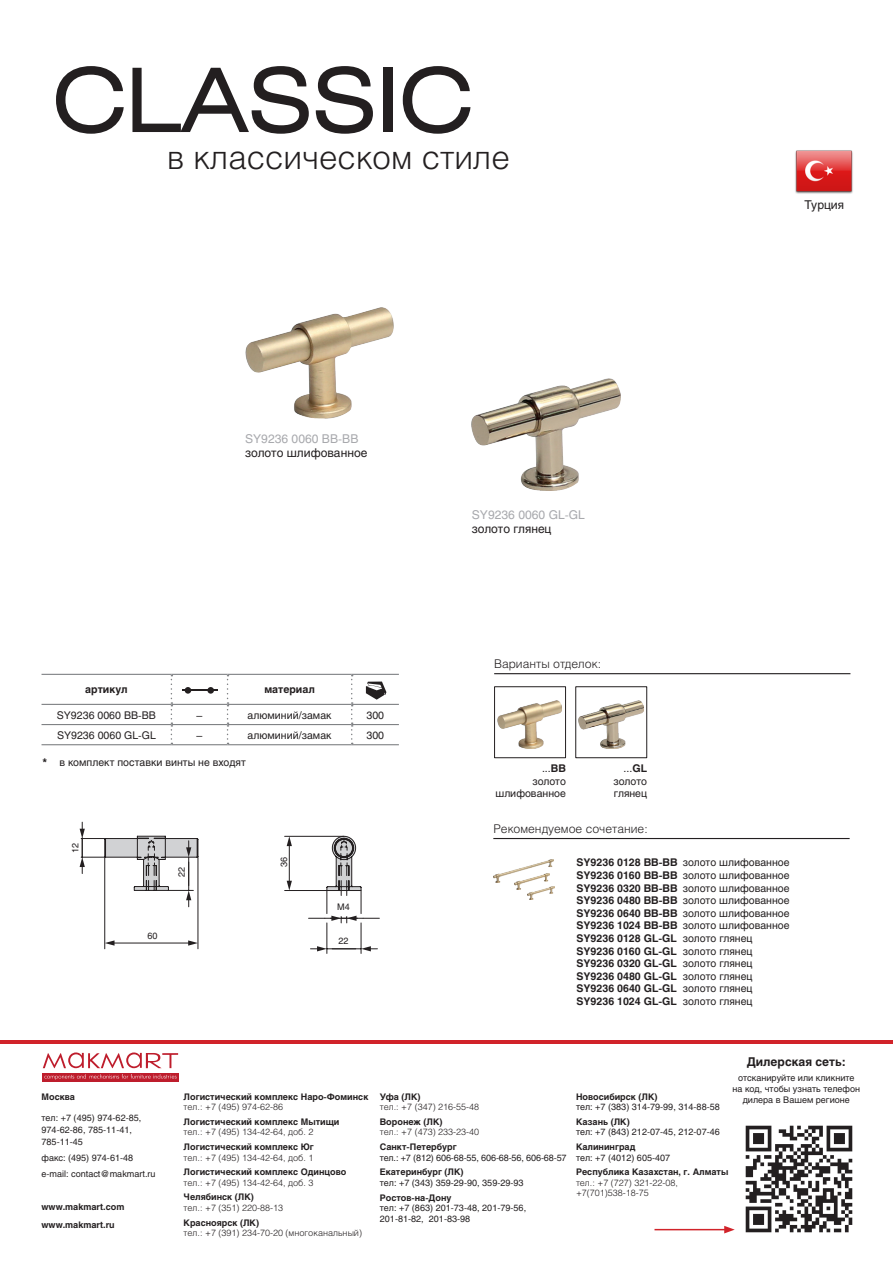
<style>
.page{position:relative;width:893px;height:1263px;background:#fff}
.page>*{position:absolute;margin:0;border:0;box-sizing:border-box;transform-origin:0 0}
.t1{font:88.5px "Helios Ext";letter-spacing:-.02em;color:#231f20}
.articul{font:300 33px "Helios";color:#231f20}
.articul-2{font:300 12px "Helios";color:#231f20}
.t2{font:12px "Helios";color:#231f20}
.articul-3{font:12px "Helios";color:#a8a9ad}
.t3{font:700 12px "Helios";color:#231f20}
.t4{font:10.5px "Helios";color:#231f20}
.артикул_в_таблице{font:700 10.5px "Helios";color:#231f20}
.схемы{font:9px/12px "Helios";color:#231f20}
.t5{font:700 9px/17.5px "Helios";color:#231f20}
.t6{font:300 9px/10.5px "Helios";color:#231f20}
.s1{font-weight:700}
.s2{font-weight:400}
</style>
<div class="page">
<hr style="left:0;top:1040px;width:893px;height:3px;background:#d1232a">
<img style="left:745px;top:1125px;width:108px;height:108px">
<div style="left:43px;top:1073px;width:136px;height:8px;background:#be1d2c"></div>
<svg style="left:44px;top:1074px;width:133px;height:6px"></svg>
<svg style="left:43px;top:1052px;width:135px;height:16px"></svg>
<hr style="left:654px;top:1229px;width:72px;height:1px;background:#d1232a">
<svg style="left:724px;top:1226px;width:11px;height:7px"></svg>
<hr style="left:494px;top:673px;width:356px;height:1px;background:#231f20">
<hr style="left:42px;top:674px;width:129px;height:1px;background:#808285">
<hr style="left:42px;top:704px;width:129px;height:1px;background:#808285">
<hr style="left:171px;top:674px;width:57px;height:1px;background:#808285">
<hr style="left:228px;top:674px;width:124px;height:1px;background:#808285">
<hr style="left:171px;top:704px;width:57px;height:1px;background:#808285">
<hr style="left:228px;top:704px;width:124px;height:1px;background:#808285">
<hr style="left:352px;top:674px;width:47px;height:1px;background:#808285">
<hr style="left:352px;top:704px;width:47px;height:1px;background:#808285">
<svg style="left:351px;top:675px;width:2px;height:69px"></svg>
<hr style="left:352px;top:724px;width:47px;height:1px;background:#808285">
<hr style="left:352px;top:744px;width:47px;height:1px;background:#808285">
<hr style="left:228px;top:724px;width:124px;height:1px;background:#808285">
<hr style="left:228px;top:744px;width:124px;height:1px;background:#808285">
<svg style="left:171px;top:675px;width:1px;height:69px"></svg>
<svg style="left:227px;top:675px;width:2px;height:69px"></svg>
<hr style="left:42px;top:724px;width:129px;height:1px;background:#808285">
<hr style="left:42px;top:744px;width:129px;height:1px;background:#808285">
<hr style="left:171px;top:724px;width:57px;height:1px;background:#808285">
<hr style="left:171px;top:744px;width:57px;height:1px;background:#808285">
<div style="left:207px;top:687px;width:7px;height:7px;background:#231f20;border-radius:50%"></div>
<div style="left:185px;top:687px;width:6px;height:7px;background:#231f20;border-radius:50%"></div>
<hr style="left:182px;top:690px;width:35px;height:1px;background:#231f20">
<svg style="left:366px;top:681px;width:20px;height:19px"></svg>
<img style="left:497px;top:700px;width:65px;height:49px">
<div style="left:494px;top:686px;width:72px;height:72px;border:1px solid #231f20"></div>
<img style="left:578px;top:700px;width:65px;height:49px">
<div style="left:575px;top:686px;width:72px;height:72px;border:1px solid #231f20"></div>
<img style="left:795px;top:150px;width:58px;height:44px">
<img style="left:245px;top:307px;width:148px;height:111px">
<img style="left:472px;top:379px;width:148px;height:111px">
<hr style="left:493px;top:838px;width:357px;height:1px;background:#231f20">
<img style="left:528px;top:887px;width:26px;height:13px">
<img style="left:515px;top:883px;width:35px;height:6px">
<img style="left:493px;top:860px;width:61px;height:23px">
<hr style="left:113px;top:942px;width:77px;height:1px;background:#231f20">
<svg style="left:105px;top:940px;width:10px;height:6px"></svg>
<svg style="left:188px;top:940px;width:9px;height:6px"></svg>
<hr style="left:104px;top:856px;width:1px;height:93px;background:#231f20">
<hr style="left:197px;top:856px;width:1px;height:93px;background:#231f20">
<svg style="left:310px;top:946px;width:67px;height:5px"></svg>
<hr style="left:327px;top:948px;width:34px;height:1px;background:#231f20">
<hr style="left:326px;top:923px;width:1px;height:30px;background:#231f20">
<hr style="left:361px;top:923px;width:1px;height:30px;background:#231f20">
<svg style="left:80px;top:822px;width:299px;height:101px"></svg>
<p class="t1" style="left:52px;top:47px;width:423px">CLASSIC</p>
<p class="articul" style="left:167px;top:137px;width:344px">в классическом стиле</p>
<p class="t2" style="left:804px;top:198px;width:41px">Турция</p>
<p class="articul-3" style="left:245px;top:431px;width:115px">SY9236 0060 BB-BB</p>
<p class="t2" style="left:245px;top:445px;width:124px">золото шлифованное</p>
<p class="артикул_в_таблице" style="left:85px;top:684px;width:44px">артикул</p>
<p class="артикул_в_таблице" style="left:264px;top:684px;width:52px">материал</p>
<p class="t4" style="left:57px;top:709px;width:101px">SY9236 0060 BB-BB</p>
<p class="t4" style="left:197px;top:709px;width:7px">–</p>
<p class="t4" style="left:248px;top:709px;width:85px">алюминий/замак</p>
<p class="t4" style="left:366px;top:709px;width:19px">300</p>
<p class="t4" style="left:57px;top:729px;width:100px">SY9236 0060 GL-GL</p>
<p class="t4" style="left:197px;top:729px;width:7px">–</p>
<p class="t4" style="left:248px;top:729px;width:85px">алюминий/замак</p>
<p class="t4" style="left:366px;top:729px;width:19px">300</p>
<p class="t3" style="left:42px;top:756px;width:6px">*</p>
<p class="t4" style="left:60px;top:756px;width:188px">в комплект поставки винты не входят</p>
<p class="схемы" style="left:69px;top:853px;width:12px;rotate:-90deg">12</p>
<p class="схемы" style="left:175px;top:877px;width:12px;rotate:-90deg">22</p>
<p class="схемы" style="left:148px;top:930px;width:12px">60</p>
<p class="схемы" style="left:278px;top:867px;width:12px;rotate:-90deg">36</p>
<p class="схемы" style="left:337px;top:901px;width:14px">М4</p>
<p class="схемы" style="left:339px;top:935px;width:12px">22</p>
<p class="articul-3" style="left:472px;top:507px;width:114px">SY9236 0060 GL-GL</p>
<p class="t2" style="left:472px;top:522px;width:81px">золото глянец</p>
<p class="articul-2" style="left:494px;top:657px;width:108px">Варианты отделок:</p>
<p class="t4" style="left:542px;top:762px;width:25px">...<span class="s1">BB</span></p>
<p class="t4" style="left:532px;top:775px;width:35px">золото</p>
<p class="t4" style="left:495px;top:787px;width:72px">шлифованное</p>
<p class="t4" style="left:624px;top:762px;width:25px">...<span class="s1">GL</span></p>
<p class="t4" style="left:614px;top:775px;width:35px">золото</p>
<p class="t4" style="left:614px;top:787px;width:35px">глянец</p>
<p class="articul-2" style="left:493px;top:822px;width:156px">Рекомендуемое сочетание:</p>
<p class="t4" style="left:576px;top:856px;width:215px"><span class="s1">SY9236 0128 BB-BB</span> золото шлифованное</p>
<p class="t4" style="left:576px;top:869px;width:215px"><span class="s1">SY9236 0160 BB-BB</span> золото шлифованное</p>
<p class="t4" style="left:576px;top:882px;width:215px"><span class="s1">SY9236 0320 BB-BB</span> золото шлифованное</p>
<p class="t4" style="left:576px;top:894px;width:215px"><span class="s1">SY9236 0480 BB-BB</span> золото шлифованное</p>
<p class="t4" style="left:576px;top:907px;width:215px"><span class="s1">SY9236 0640 BB-BB</span> золото шлифованное</p>
<p class="t4" style="left:576px;top:919px;width:215px"><span class="s1">SY9236 1024 BB-BB</span> золото шлифованное</p>
<p class="артикул_в_таблице" style="left:576px;top:932px;width:178px">SY9236 0128 GL-GL <span class="s2">золото глянец</span></p>
<p class="артикул_в_таблице" style="left:576px;top:945px;width:178px">SY9236 0160 GL-GL <span class="s2">золото глянец</span></p>
<p class="артикул_в_таблице" style="left:576px;top:957px;width:178px">SY9236 0320 GL-GL <span class="s2">золото глянец</span></p>
<p class="артикул_в_таблице" style="left:576px;top:970px;width:178px">SY9236 0480 GL-GL <span class="s2">золото глянец</span></p>
<p class="артикул_в_таблице" style="left:576px;top:982px;width:178px">SY9236 0640 GL-GL <span class="s2">золото глянец</span></p>
<p class="артикул_в_таблице" style="left:576px;top:995px;width:178px">SY9236 1024 GL-GL <span class="s2">золото глянец</span></p>
<p class="t5" style="left:42px;top:1087px;width:35px">Москва</p>
<p class="схемы" style="left:42px;top:1111px;width:101px">тел: +7 (495) 974-62-85,<br>974-62-86, 785-11-41,<br>785-11-45</p>
<p class="схемы" style="left:42px;top:1149px;width:116px;line-height:16.2px">факс: (495) 974-61-48 e-mail: contact@makmart.ru</p>
<p class="t5" style="left:42px;top:1198px;width:84px">www.makmart.com www.makmart.ru</p>
<p class="t5" style="left:184px;top:1087px;width:186px">Логистический комплекс Наро-Фоминск</p>
<p class="t6" style="left:184px;top:1101px;width:101px">тел.: +7 (495) 974-62-86</p>
<p class="t5" style="left:184px;top:1113px;width:157px">Логистический комплекс Мытищи</p>
<p class="t6" style="left:184px;top:1127px;width:131px">тел.: +7 (495) 134-42-64, доб. 2</p>
<p class="t5" style="left:184px;top:1138px;width:132px">Логистический комплекс Юг</p>
<p class="t6" style="left:184px;top:1152px;width:131px">тел.: +7 (495) 134-42-64, доб. 1</p>
<p class="t5" style="left:184px;top:1163px;width:164px">Логистический комплекс Одинцово</p>
<p class="t6" style="left:184px;top:1177px;width:131px">тел.: +7 (495) 134-42-64, доб. 3</p>
<p class="t5" style="left:184px;top:1188px;width:72px">Челябинск (ЛК)</p>
<p class="t6" style="left:184px;top:1202px;width:101px">тел.: +7 (351) 220-88-13</p>
<p class="t5" style="left:184px;top:1213px;width:77px">Красноярск (ЛК)</p>
<p class="t6" style="left:184px;top:1227px;width:180px">тел.: +7 (391) 234-70-20 (многоканальный)</p>
<p class="t5" style="left:380px;top:1087px;width:42px">Уфа (ЛК)</p>
<p class="t6" style="left:380px;top:1101px;width:101px">тел.: +7 (347) 216-55-48</p>
<p class="t5" style="left:380px;top:1113px;width:64px">Воронеж (ЛК)</p>
<p class="t6" style="left:380px;top:1127px;width:101px">тел.: +7 (473) 233-23-40</p>
<p class="t5" style="left:380px;top:1138px;width:78px">Санкт-Петербург</p>
<p class="схемы" style="left:380px;top:1151px;width:188px">тел.: +7 (812) 606-68-55, 606-68-56, 606-68-57</p>
<p class="t5" style="left:380px;top:1163px;width:85px">Екатеринбург (ЛК)</p>
<p class="схемы" style="left:380px;top:1176px;width:145px">тел: +7 (343) 359-29-90, 359-29-93</p>
<p class="t5" style="left:380px;top:1188px;width:73px">Ростов-на-Дону</p>
<p class="схемы" style="left:380px;top:1202px;width:148px;line-height:10.5px">тел: +7 (863) 201-73-48, 201-79-56,<br>201-81-82, 201-83-98</p>
<h3 class="t3" style="left:747px;top:1055px;width:101px">Дилерская сеть:</h3>
<p class="схемы" style="left:733px;top:1073px;width:129px;line-height:10.8px;text-align:center">отсканируйте или кликните на код, чтобы узнать телефон</p>
<p class="t5" style="left:576px;top:1087px;width:83px">Новосибирск (ЛК)</p>
<p class="схемы" style="left:576px;top:1101px;width:145px">тел: +7 (383) 314-79-99, 314-88-58</p>
<p class="t5" style="left:576px;top:1113px;width:55px">Казань (ЛК)</p>
<p class="схемы" style="left:576px;top:1126px;width:145px">тел: +7 (843) 212-07-45, 212-07-46</p>
<p class="t5" style="left:576px;top:1138px;width:61px">Калининград</p>
<p class="схемы" style="left:576px;top:1151px;width:96px">тел: +7 (4012) 605-407</p>
<p class="t5" style="left:576px;top:1163px;width:154px">Республика Казахстан, г. Алматы</p>
<p class="t6" style="left:576px;top:1177px;width:103px">тел.: +7 (727) 321-22-08, +7(701)538-18-75</p>
<p class="схемы" style="left:743px;top:1094px;width:109px">дилера в Вашем регионе</p>
</div>
